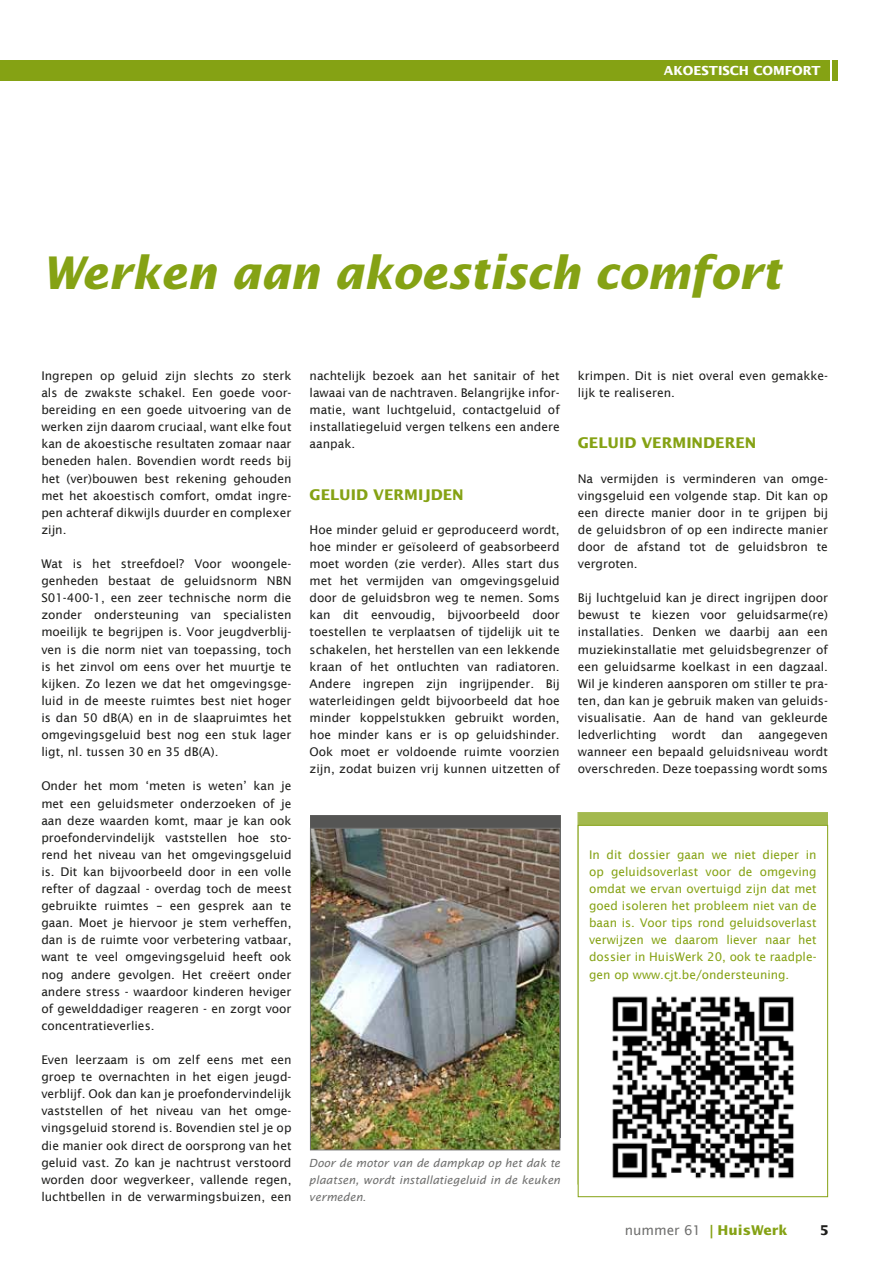
<style>
.page{position:relative;width:893px;height:1263px;background:#fff}
.page>*{position:absolute;margin:0;border:0;box-sizing:border-box;transform-origin:0 0}
.t1{font:italic 700 45px "Lucida Sans Std";letter-spacing:-.005em;color:#85a214}
.t2{font:700 14.7px "Lucida Sans Std";color:#85a214}
.t3{font:700 13.5px "Lucida Sans Std";color:#85a214}
.t4{font:700 13.5px "Lucida Sans Std";color:#1d1d1b}
.t5{font:700 12.45px "Lucida Sans Std";color:#fff}
.t6{font:12px/17.1px "Lucida Sans";color:#1d1d1b;text-align:justify}
.t7{font:12px/17.1px "Lucida Sans";color:#85a214;text-align:justify}
.t8{font:italic 11.25px/17.1px "Lucida Sans";color:#70706f;text-align:justify}
.s1{font-family:"Lucida Sans";font-weight:400;color:#70706f}
</style>
<div class="page">
<div style="left:0;top:60px;width:829px;height:21px;background:#85a214"></div>
<div style="left:833px;top:60px;width:5px;height:21px;background:#85a214"></div>
<div style="left:578px;top:812px;width:250px;height:372px;background:#a3b94e"></div>
<div style="left:578px;top:825px;width:250px;height:372px;background:#fff"></div>
<div style="left:578px;top:825px;width:250px;height:372px;border:1px solid #85a214"></div>
<img style="left:612px;top:996px;width:182px;height:183px">
<div style="left:310px;top:815px;width:250px;height:323px;background:#555554"></div>
<img style="left:312px;top:830px;width:246px;height:318px">
<div style="left:310px;top:828px;width:250px;height:322px;border:1px solid #70706f"></div>
<p class="t5" style="left:664px;top:64px;width:158px">AKOESTISCH COMFORT</p>
<h1 class="t1" style="left:41px;top:248px;width:741px">Werken aan akoestisch comfort</h1>
<p class="t6" style="left:41px;top:367px;width:252px">Ingrepen op geluid zijn slechts zo sterk als de zwakste schakel. Een goede voor&shy;bereiding en een goede uitvoering van de werken zijn daarom cruciaal, want elke fout kan de akoestische resultaten zomaar naar beneden halen. Bovendien wordt reeds bij het (ver)bouwen best rekening gehouden met het akoestisch comfort, omdat ingre&shy;pen achteraf dikwijls duurder en complexer zijn.</p>
<p class="t6" style="left:41px;top:555px;width:252px">Wat is het streefdoel? Voor woongele&shy;genheden bestaat de geluidsnorm NBN S01-400-1, een zeer technische norm die zonder ondersteuning van specialisten moeilijk te begrijpen is. Voor jeugdverblij&shy;ven is die norm niet van toepassing, toch is het zinvol om eens over het muurtje te kijken. Zo lezen we dat het omgevingsge&shy;luid in de meeste ruimtes best niet hoger is dan 50 dB(A) en in de slaapruimtes het omgevingsgeluid best nog een stuk lager ligt, nl. tussen 30 en 35 dB(A).</p>
<p class="t6" style="left:41px;top:777px;width:252px">Onder het mom ‘meten is weten’ kan je met een geluidsmeter onderzoeken of je aan deze waarden komt, maar je kan ook proefondervindelijk vaststellen hoe sto&shy;rend het niveau van het omgevingsgeluid is. Dit kan bijvoorbeeld door in een volle refter of dagzaal - overdag toch de meest gebruikte ruimtes – een gesprek aan te gaan. Moet je hiervoor je stem verheffen, dan is de ruimte voor verbetering vatbaar, want te veel omgevingsgeluid heeft ook nog andere gevolgen. Het creëert onder andere stress - waardoor kinderen heviger of gewelddadiger reageren - en zorgt voor concentratieverlies.</p>
<p class="t6" style="left:41px;top:1051px;width:252px">Even leerzaam is om zelf eens met een groep te overnachten in het eigen jeugd&shy;verblijf. Ook dan kan je proefondervindelijk vaststellen of het niveau van het omge&shy;vingsgeluid storend is. Bovendien stel je op die manier ook direct de oorsprong van het geluid vast. Zo kan je nachtrust verstoord worden door wegverkeer, vallende regen, luchtbellen in de verwarmingsbuizen, een</p>
<p class="t6" style="left:310px;top:367px;width:252px">nachtelijk bezoek aan het sanitair of het lawaai van de nachtraven. Belangrijke infor&shy;matie, want luchtgeluid, contactgeluid of installatiegeluid vergen telkens een andere aanpak.</p>
<p class="t2" style="left:310px;top:486px;width:156px">GELUID VERMIJDEN</p>
<p class="t6" style="left:310px;top:521px;width:252px">Hoe minder geluid er geproduceerd wordt, hoe minder er geïsoleerd of geabsorbeerd moet worden (zie verder). Alles start dus met het vermijden van omgevingsgeluid door de geluidsbron weg te nemen. Soms kan dit eenvoudig, bijvoorbeeld door toestellen te verplaatsen of tijdelijk uit te schakelen, het herstellen van een lekkende kraan of het ontluchten van radiatoren.<br>Andere ingrepen zijn ingrijpender. Bij waterleidingen geldt bijvoorbeeld dat hoe minder koppelstukken gebruikt worden, hoe minder kans er is op geluidshinder.<br>Ook moet er voldoende ruimte voorzien zijn, zodat buizen vrij kunnen uitzetten of</p>
<p class="t6" style="left:578px;top:367px;width:252px">krimpen. Dit is niet overal even gemakke&shy;lijk te realiseren.</p>
<p class="t2" style="left:578px;top:435px;width:180px">GELUID VERMINDEREN</p>
<p class="t6" style="left:578px;top:470px;width:252px">Na vermijden is verminderen van omge&shy;vingsgeluid een volgende stap. Dit kan op een directe manier door in te grijpen bij de geluidsbron of op een indirecte manier door de afstand tot de geluidsbron te vergroten.</p>
<p class="t6" style="left:578px;top:589px;width:252px">Bij luchtgeluid kan je direct ingrijpen door bewust te kiezen voor geluidsarme(re) installaties. Denken we daarbij aan een muziekinstallatie met geluidsbegrenzer of een geluidsarme koelkast in een dagzaal.<br>Wil je kinderen aansporen om stiller te pra&shy;ten, dan kan je gebruik maken van geluids&shy;visualisatie. Aan de hand van gekleurde ledverlichting</p>
<p class="t6" style="left:672px;top:726px;width:35px">wordt</p>
<p class="t6" style="left:721px;top:726px;width:23px">dan</p>
<p class="t6" style="left:578px;top:726px;width:252px;text-indent:181px">aangegeven wanneer een bepaald geluidsniveau wordt overschreden. Deze toepassing wordt soms</p>
<p class="t7" style="left:589px;top:846px;width:229px">In dit dossier gaan we niet dieper in op geluidsoverlast voor de omgeving omdat we ervan overtuigd zijn dat met goed isoleren het probleem niet van de baan is. Voor tips rond geluidsoverlast verwijzen we daarom liever naar het dossier in HuisWerk 20, ook te raadple&shy;gen op www.cjt.be/ondersteuning.</p>
<p class="t8" style="left:309px;top:1154px;width:253px">Door de motor van de dampkap op het dak te plaatsen, wordt installatiegeluid in de keuken vermeden.</p>
<p class="t3" style="left:625px;top:1222px;width:165px"><span class="s1">nummer 61</span> | HuisWerk</p>
<p class="t4" style="left:819px;top:1222px;width:11px">5</p>
</div>
